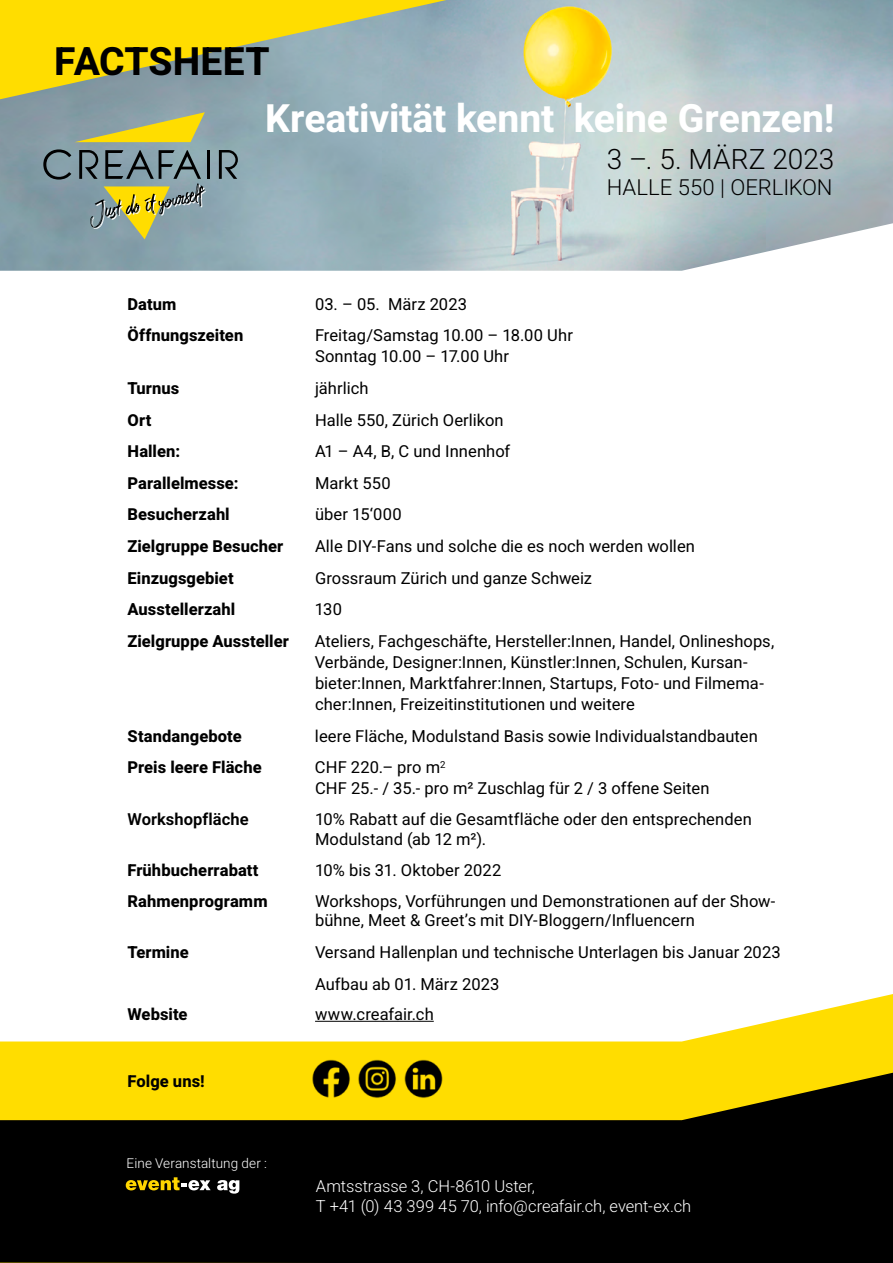
<style>
.page{position:relative;width:893px;height:1263px;background:#fff}
.page>*{position:absolute;margin:0;border:0;box-sizing:border-box;transform-origin:0 0}
.t1{font:700 39px "Heebo";letter-spacing:-.005em;color:#fff}
.t2{font:700 39px "Heebo";color:#000}
.t3{font:300 28.05px "Heebo";letter-spacing:.005em;color:#000}
.t4{font:300 22.05px "Heebo";color:#000}
.t5{font:16.5px/21px "Heebo";letter-spacing:.005em;color:#000}
.t6{font:800 16.5px "Heebo";letter-spacing:.005em;color:#000}
.t7{font:300 16.5px/19.8px "Heebo";letter-spacing:-.005em;color:#fff}
.t8{font:600 16.5px "Heebo";letter-spacing:.005em;color:#000}
.t9{font:300 13.5px "Heebo";letter-spacing:.005em;color:#fff}
</style>
<div class="page">
<img style="left:0;top:0;width:893px;height:223px">
<svg style="left:0;top:223px;width:893px;height:48px;background:#acbec4"></svg>
<svg style="left:0;top:994px;width:893px;height:79px"></svg>
<svg style="left:74px;top:112px;width:131px;height:30px;background:#bcba5f"></svg>
<hr style="left:207px;top:150px;width:3px;height:29px;background:#000">
<svg style="left:43px;top:149px;width:28px;height:31px"></svg>
<svg style="left:219px;top:150px;width:19px;height:29px"></svg>
<svg style="left:79px;top:150px;width:127px;height:89px;background:#889681"></svg>
<svg style="left:0;top:0;width:446px;height:99px;background:#c7c258"></svg>
<svg style="left:0;top:1073px;width:893px;height:190px;background:#342d00"></svg>
<div style="left:117px;top:1171px;width:131px;height:28px;background:#000"></div>
<svg style="left:126px;top:1177px;width:85px;height:13px"></svg>
<svg style="left:217px;top:1180px;width:22px;height:13px"></svg>
<hr style="left:315px;top:1021px;width:119px;height:1px;background:#000">
<img style="left:306px;top:1053px;width:140px;height:49px">
<h1 class="t2" style="left:54px;top:34px;width:217px">FACTSHEET</h1>
<h1 class="t1" style="left:265px;top:91px;width:571px">Kreativität kennt keine Grenzen!</h1>
<h2 class="t3" style="left:607px;top:139px;width:229px">3 –. 5. MÄRZ 2023</h2>
<h3 class="t4" style="left:607px;top:172px;width:227px">HALLE 550 | OERLIKON</h3>
<p class="t6" style="left:128px;top:292px;width:50px">Datum</p>
<p class="t5" style="left:315px;top:293px;width:153px">03. – 05. März 2023</p>
<p class="t6" style="left:128px;top:324px;width:117px">Öffnungszeiten</p>
<p class="t5" style="left:315px;top:325px;width:259px">Freitag/Samstag 10.00 – 18.00 Uhr<br>Sonntag 10.00 – 17.00 Uhr</p>
<p class="t6" style="left:128px;top:377px;width:53px">Turnus</p>
<p class="t5" style="left:315px;top:377px;width:55px">jährlich</p>
<p class="t6" style="left:128px;top:408px;width:25px">Ort</p>
<p class="t5" style="left:315px;top:409px;width:190px">Halle 550, Zürich Oerlikon</p>
<p class="t6" style="left:128px;top:440px;width:54px">Hallen:</p>
<p class="t5" style="left:315px;top:441px;width:197px">A1 – A4, B, C und Innenhof</p>
<p class="t6" style="left:128px;top:471px;width:113px">Parallelmesse:</p>
<p class="t5" style="left:315px;top:472px;width:77px">Markt 550</p>
<p class="t6" style="left:128px;top:503px;width:104px">Besucherzahl</p>
<p class="t5" style="left:315px;top:504px;width:88px">über 15‘000</p>
<p class="t6" style="left:128px;top:535px;width:157px">Zielgruppe Besucher</p>
<p class="t5" style="left:315px;top:536px;width:381px">Alle DIY-Fans und solche die es noch werden wollen</p>
<p class="t6" style="left:127px;top:566px;width:108px">Einzugsgebiet</p>
<p class="t5" style="left:315px;top:567px;width:279px">Grossraum Zürich und ganze Schweiz</p>
<p class="t6" style="left:127px;top:598px;width:109px">Ausstellerzahl</p>
<p class="t5" style="left:315px;top:599px;width:28px">130</p>
<p class="t6" style="left:127px;top:630px;width:163px">Zielgruppe Aussteller</p>
<p class="t5" style="left:315px;top:631px;width:461px">Ateliers, Fachgeschäfte, Hersteller:Innen, Handel, Onlineshops, Verbände, Designer:Innen, Künstler:Innen, Schulen, Kursan&shy;bieter:Innen, Marktfahrer:Innen, Startups, Foto- und Filmema&shy;cher:Innen, Freizeitinstitutionen und weitere</p>
<p class="t6" style="left:127px;top:724px;width:116px">Standangebote</p>
<p class="t5" style="left:315px;top:725px;width:444px">leere Fläche, Modulstand Basis sowie Individualstandbauten</p>
<p class="t6" style="left:127px;top:756px;width:136px">Preis leere Fläche</p>
<p class="t5" style="left:315px;top:757px;width:396px">CHF 220.– pro m<sup>2<br></sup>CHF 25.- / 35.- pro m² Zuschlag für 2 / 3 offene Seiten</p>
<p class="t8" style="left:128px;top:807px;width:123px">Workshopfläche</p>
<p class="t5" style="left:315px;top:809px;width:438px;line-height:19.8px">10% Rabatt auf die Gesamtfläche oder den entsprechenden<br>Modulstand (ab 12 m²).</p>
<p class="t6" style="left:128px;top:859px;width:133px">Frühbucherrabatt</p>
<p class="t5" style="left:315px;top:860px;width:188px">10% bis 31. Oktober 2022</p>
<p class="t6" style="left:128px;top:889px;width:142px">Rahmenprogramm</p>
<p class="t5" style="left:315px;top:891px;width:462px;line-height:19.8px">Workshops, Vorführungen und Demonstrationen auf der Show&shy;bühne, Meet &amp; Greet’s mit DIY-Bloggern/Influencern</p>
<p class="t6" style="left:128px;top:941px;width:63px">Termine</p>
<p class="t5" style="left:315px;top:936px;width:467px;line-height:31.7px">Versand Hallenplan und technische Unterlagen bis Januar 2023<br>Aufbau ab 01. März 2023</p>
<p class="t6" style="left:128px;top:1003px;width:62px">Website</p>
<p class="t5" style="left:315px;top:1004px;width:120px">www.creafair.ch</p>
<p class="t6" style="left:128px;top:1069px;width:79px">Folge uns!</p>
<p class="t9" style="left:127px;top:1154px;width:142px">Eine Veranstaltung der :</p>
<p class="t7" style="left:316px;top:1176px;width:377px">Amtsstrasse 3, CH-8610 Uster,<br>T +41 (0) 43 399 45 70, info@creafair.ch, event-ex.ch</p>
</div>
